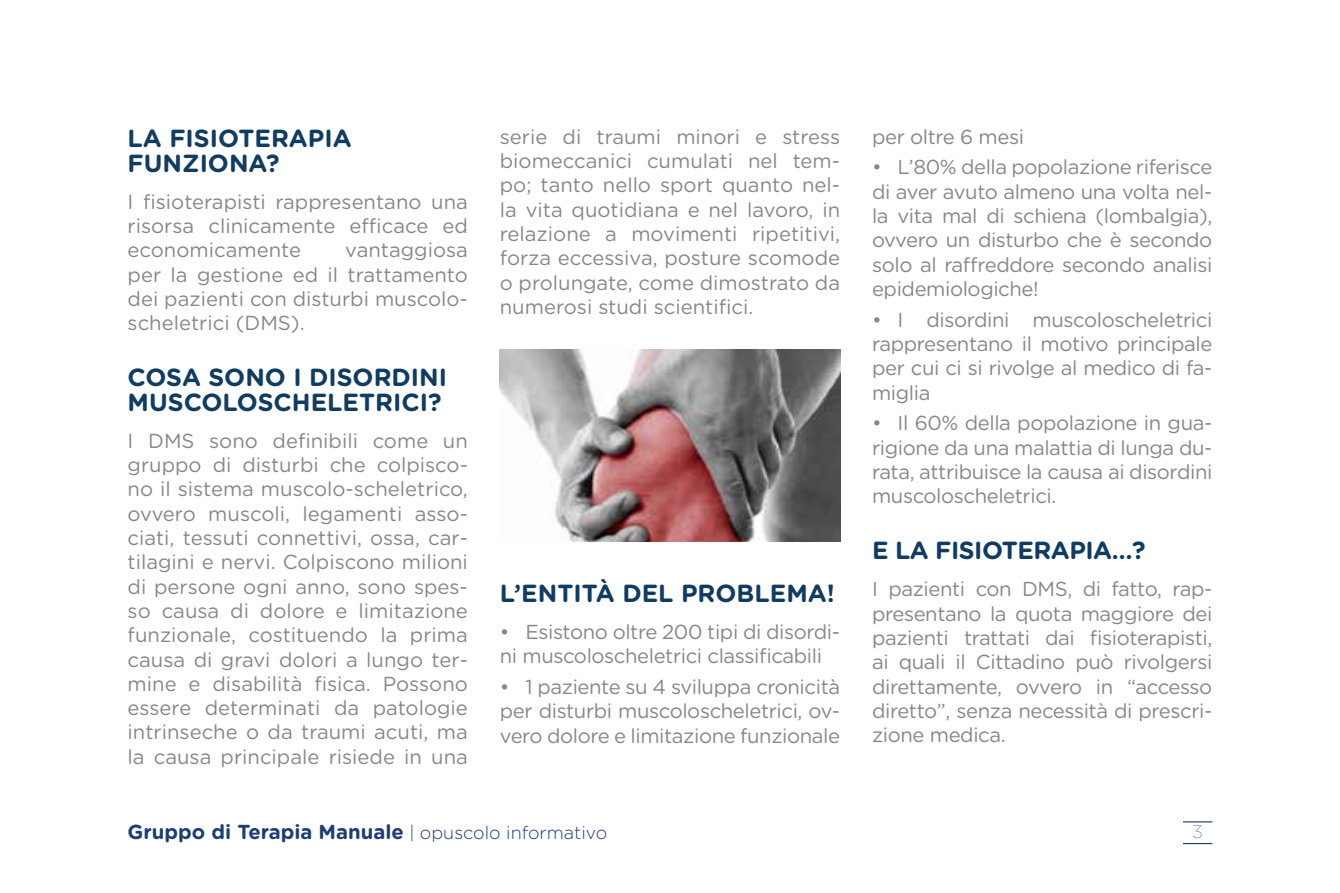
<style>
.page{position:relative;width:1340px;height:893px;background:#fff}
.page>*{position:absolute;margin:0;border:0;box-sizing:border-box;transform-origin:0 0}
.t1{font:700 24.75px/24.3px "Gotham Rounded";color:#103c62}
.t2{font:700 24.75px "Gotham Rounded";letter-spacing:-.02em;color:#103c62}
.t3{font:20.25px/24.3px "Gotham Rounded";letter-spacing:-.02em;color:#878787;text-align:justify}
.t4{font:700 20.25px "Gotham Rounded";color:#1d3d76}
.t5{font:100 18px "Gotham";color:#103c62}
.s1{font-weight:300;font-size:18px}
</style>
<div class="page">
<hr style="left:1182px;top:843px;width:30px;height:1px;background:#103c62">
<hr style="left:1182px;top:821px;width:30px;height:1px;background:#103c62">
<img style="left:500px;top:350px;width:340px;height:191px">
<p class="t1" style="left:128px;top:125px;width:225px">LA FISIOTERAPIA<br>FUNZIONA?</p>
<p class="t3" style="left:128px;top:188px;width:342px">I fisioterapisti rappresentano una risorsa clinicamente efficace ed economicamente</p>
<p class="t3" style="left:128px;top:237px;width:342px;text-indent:218px">vantaggiosa per la gestione ed il trattamento dei pazienti con disturbi muscolo&shy;scheletrici (DMS).</p>
<p class="t1" style="left:128px;top:364px;width:321px">COSA SONO I DISORDINI<br>MUSCOLOSCHELETRICI?</p>
<p class="t3" style="left:128px;top:428px;width:342px">I DMS sono definibili come un gruppo di disturbi che colpisco&shy;no il sistema muscolo-scheletrico, ovvero muscoli, legamenti asso&shy;ciati, tessuti connettivi, ossa, car&shy;tilagini e nervi. Colpiscono milioni di persone ogni anno, sono spes&shy;so causa di dolore e limitazione funzionale, costituendo la prima causa di gravi dolori a lungo ter&shy;mine e disabilità fisica. Possono essere determinati da patologie intrinseche o da traumi acuti, ma la causa principale risiede in una</p>
<p class="t3" style="left:500px;top:124px;width:342px">serie di traumi minori e stress biomeccanici cumulati nel tem&shy;po; tanto nello sport quanto nel&shy;la vita quotidiana e nel lavoro, in relazione a movimenti ripetitivi, forza eccessiva, posture scomode o prolungate, come dimostrato da numerosi studi scientifici.</p>
<p class="t1" style="left:500px;top:580px;width:336px">L’ENTITÀ DEL PROBLEMA!</p>
<p class="t3" style="left:500px;top:619px;width:342px">• Esistono oltre 200 tipi di disordi&shy;ni muscoloscheletrici classificabili</p>
<p class="t3" style="left:500px;top:674px;width:342px">• 1 paziente su 4 sviluppa cronicità per disturbi muscoloscheletrici, ov&shy;vero dolore e limitazione funzionale</p>
<p class="t3" style="left:872px;top:124px;width:153px">per oltre 6 mesi</p>
<p class="t3" style="left:872px;top:154px;width:342px">• L’80% della popolazione riferisce di aver avuto almeno una volta nel&shy;la vita mal di schiena (lombalgia), ovvero un disturbo che è secondo solo al raffreddore secondo analisi epidemiologiche!</p>
<p class="t3" style="left:872px;top:306px;width:342px">• I disordini muscoloscheletrici rappresentano il motivo principale per cui ci si rivolge al medico di fa&shy;miglia</p>
<p class="t3" style="left:872px;top:410px;width:342px">• Il 60% della popolazione in gua&shy;rigione da una malattia di lunga du&shy;rata, attribuisce la causa ai disordini muscoloscheletrici.</p>
<p class="t2" style="left:872px;top:532px;width:275px">E LA FISIOTERAPIA…?</p>
<p class="t3" style="left:872px;top:576px;width:342px">I pazienti con DMS, di fatto, rap&shy;presentano la quota maggiore dei pazienti trattati dai fisioterapisti, ai quali il Cittadino può rivolgersi direttamente, ovvero in “accesso diretto”, senza necessità di prescri&shy;zione medica.</p>
<p class="t4" style="left:128px;top:817px;width:481px">Gruppo di Terapia Manuale <span class="s1">| opuscolo informativo</span></p>
<p class="t5" style="left:1192px;top:822px;width:11px">3</p>
</div>
